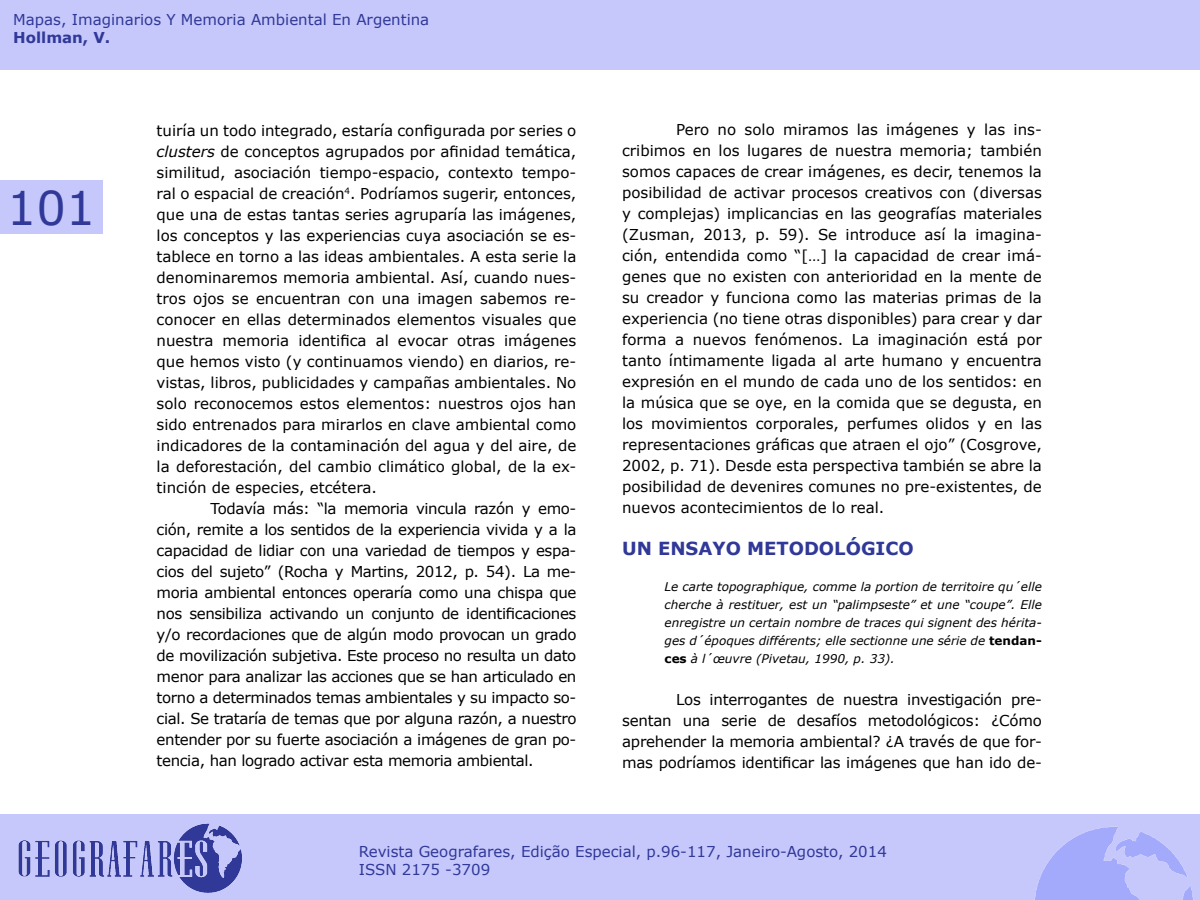
<style>
.page{position:relative;width:1200px;height:900px;background:#fff}
.page>*{position:absolute;margin:0;border:0;box-sizing:border-box;transform-origin:0 0}
.t1{font:46.5px "Verdana";color:#303898}
.t2{font:700 18px "Verdana";color:#303898}
.t3{font:15px/21px "Verdana";letter-spacing:-.015em;color:#000;text-align:justify}
.t4{font:15px/18px "Verdana";color:#303898}
.t5{font:700 15px "Verdana";color:#303898}
.Citações{font:italic 12px/18px "Verdana";color:#000;text-align:justify}
.s1{font-style:italic}
.s2{font-weight:700;font-style:normal}
</style>
<div class="page">
<div style="left:0;top:180px;width:102px;height:54px;background:#c6c8fb"></div>
<div style="left:0;top:814px;width:1200px;height:86px;background:#c6c8fb"></div>
<img style="left:18px;top:823px;width:224px;height:70px">
<img style="left:1035px;top:827px;width:158px;height:73px">
<div style="left:0;top:0;width:1200px;height:69px;background:#c6c8fb"></div>
<p class="t4" style="left:13px;top:11px;width:418px">Mapas, Imaginarios Y Memoria Ambiental En Argentina</p>
<p class="t5" style="left:13px;top:27px;width:99px">Hollman, V.</p>
<h1 class="t1" style="left:7px;top:176px;width:90px">101</h1>
<p class="t3" style="left:157px;top:120px;width:421px">tuiría un todo integrado, estaría configurada por series o <span class="s1">clusters</span> de conceptos agrupados por afinidad temática, similitud, asociación tiempo-espacio, contexto tempo&shy;ral o espacial de creación<sup>4</sup>. Podríamos sugerir, entonces, que una de estas tantas series agruparía las imágenes, los conceptos y las experiencias cuya asociación se es&shy;tablece en torno a las ideas ambientales. A esta serie la denominaremos memoria ambiental. Así, cuando nues&shy;tros ojos se encuentran con una imagen sabemos re&shy;conocer en ellas determinados elementos visuales que nuestra memoria identifica al evocar otras imágenes que hemos visto (y continuamos viendo) en diarios, re&shy;vistas, libros, publicidades y campañas ambientales. No solo reconocemos estos elementos: nuestros ojos han sido entrenados para mirarlos en clave ambiental como indicadores de la contaminación del agua y del aire, de la deforestación, del cambio climático global, de la ex&shy;tinción de especies, etcétera.</p>
<p class="t3" style="left:157px;top:498px;width:421px;text-indent:54px">Todavía más: “la memoria vincula razón y emo&shy;ción, remite a los sentidos de la experiencia vivida y a la capacidad de lidiar con una variedad de tiempos y espa&shy;cios del sujeto” (Rocha y Martins, 2012, p. 54). La me&shy;moria ambiental entonces operaría como una chispa que nos sensibiliza activando un conjunto de identificaciones y/o recordaciones que de algún modo provocan un grado de movilización subjetiva. Este proceso no resulta un dato menor para analizar las acciones que se han articulado en torno a determinados temas ambientales y su impacto so&shy;cial. Se trataría de temas que por alguna razón, a nuestro entender por su fuerte asociación a imágenes de gran po&shy;tencia, han logrado activar esta memoria ambiental.</p>
<p class="t3" style="left:622px;top:119px;width:421px;text-indent:54px">Pero no solo miramos las imágenes y las ins&shy;cribimos en los lugares de nuestra memoria; también somos capaces de crear imágenes, es decir, tenemos la posibilidad de activar procesos creativos con (diversas y complejas) implicancias en las geografías materiales (Zusman, 2013, p. 59). Se introduce así la imagina&shy;ción, entendida como “[…] la capacidad de crear imá&shy;genes que no existen con anterioridad en la mente de su creador y funciona como las materias primas de la experiencia (no tiene otras disponibles) para crear y dar forma a nuevos fenómenos. La imaginación está por tanto íntimamente ligada al arte humano y encuentra expresión en el mundo de cada uno de los sentidos: en la música que se oye, en la comida que se degusta, en los movimientos corporales, perfumes olidos y en las representaciones gráficas que atraen el ojo” (Cosgrove, 2002, p. 71). Desde esta perspectiva también se abre la posibilidad de devenires comunes no pre-existentes, de nuevos acontecimientos de lo real.</p>
<p class="t2" style="left:622px;top:536px;width:293px">UN ENSAYO METODOLÓGICO</p>
<p class="Citações" style="left:665px;top:577px;width:379px">Le carte topographique, comme la portion de territoire qu´elle cherche à restituer, est un “palimpseste” et une “coupe”. Elle enregistre un certain nombre de traces qui signent des hérita&shy;ges d´époques différents; elle sectionne une série de <span class="s2">tendan&shy;ces</span> à l´œuvre (Pivetau, 1990, p. 33).</p>
<p class="t3" style="left:622px;top:689px;width:421px;text-indent:54px">Los interrogantes de nuestra investigación pre&shy;sentan una serie de desafíos metodológicos: ¿Cómo aprehender la memoria ambiental? ¿A través de que for&shy;mas podríamos identificar las imágenes que han ido de-</p>
<p class="t4" style="left:359px;top:843px;width:530px">Revista Geografares, Edição Especial, p.96-117, Janeiro-Agosto, 2014<br>ISSN 2175 -3709</p>
</div>
